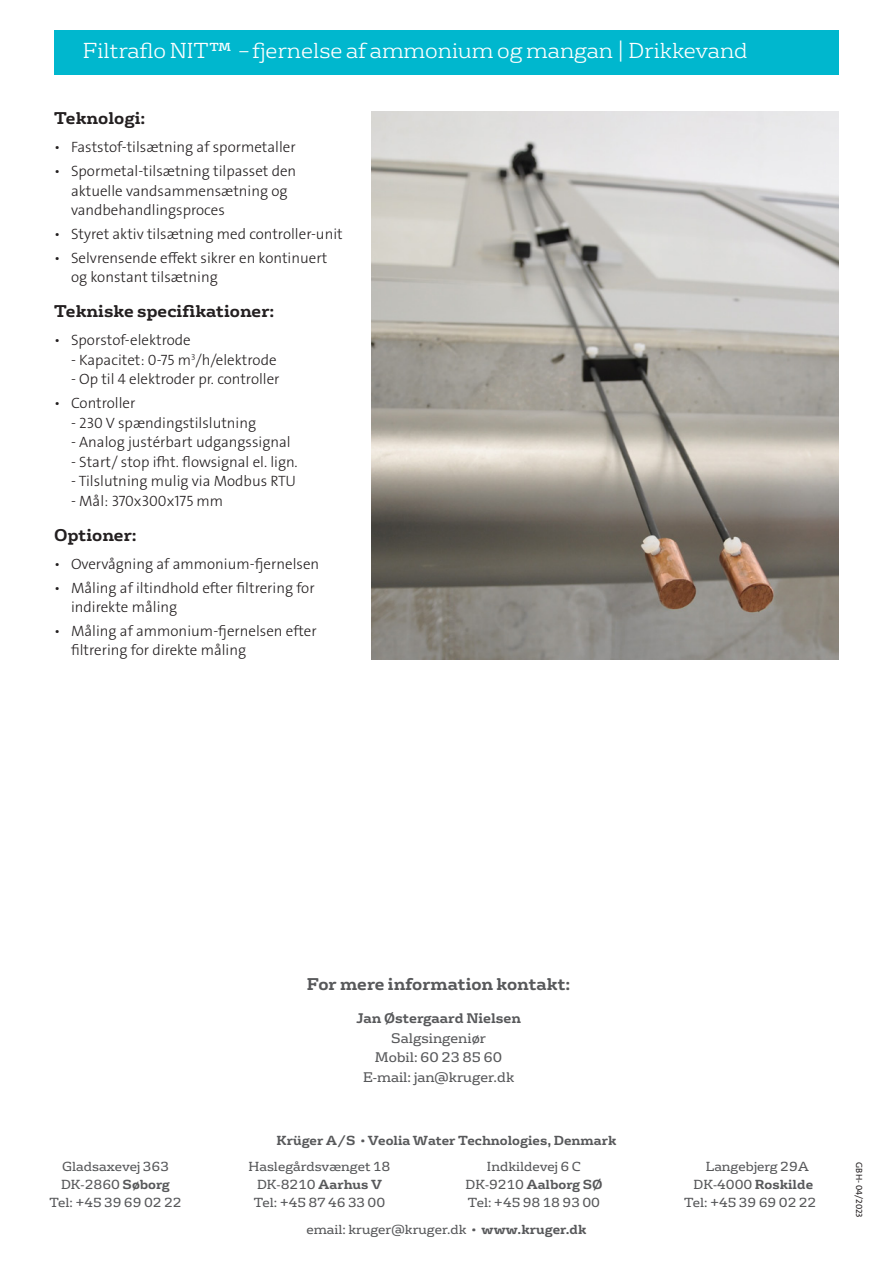
<style>
.page{position:relative;width:893px;height:1263px;background:#fff}
.page>*{position:absolute;margin:0;border:0;box-sizing:border-box;transform-origin:0 0}
.t1{font:300 21px "FS Rufus";color:#fff}
.mellemrubrik{font:700 16.5px "FS Rufus";color:#231f20}
.t2{font:700 16.5px "FS Rufus";color:#57585a}
.t3{font:15px/19.5px "The Sans Veolia W3 Lig";color:#231f20}
.t4{font:13.5px/19.5px "FS Rufus";color:#57585a;text-align:center}
.t5{font:700 13.5px/19.5px "FS Rufus";color:#57585a;text-align:center}
.t6{font:12.75px "FS Rufus";color:#57585a}
.t7{font:700 12.75px "FS Rufus";color:#57585a}
.plain_tekst{font:9px "The Sans Veolia W5 Pla";color:#231f20}
.s1{font-weight:400}
.s2{font-weight:700}
</style>
<div class="page">
<img style="left:372px;top:112px;width:467px;height:547px">
<div style="left:54px;top:30px;width:785px;height:44px;background:#00b7ce"></div>
<p class="t1" style="left:83px;top:34px;width:666px">Filtraflo NIT™ – fjernelse af ammonium og mangan | Drikkevand</p>
<p class="mellemrubrik" style="left:54px;top:104px;width:93px">Teknologi:</p>
<p class="t3" style="left:54px;top:138px;width:243px">• Faststof-tilsætning af spormetaller</p>
<p class="t3" style="left:71px;top:161px;width:227px;text-indent:-17px">• Spormetal-tilsætning tilpasset den aktuelle vandsammensætning og vandbehandlingsproces</p>
<p class="t3" style="left:54px;top:224px;width:290px">• Styret aktiv tilsætning med controller-unit</p>
<p class="t3" style="left:71px;top:248px;width:258px;text-indent:-17px">• Selvrensende effekt sikrer en kontinuert og konstant tilsætning</p>
<p class="mellemrubrik" style="left:54px;top:297px;width:222px">Tekniske specifikationer:</p>
<p class="t3" style="left:54px;top:331px;width:138px">• Sporstof-elektrode</p>
<p class="t3" style="left:71px;top:350px;width:207px">- Kapacitet: 0-75 m<sup>3</sup>/h/elektrode</p>
<p class="t3" style="left:71px;top:370px;width:210px">- Op til 4 elektroder pr. controller</p>
<p class="t3" style="left:54px;top:393px;width:83px">• Controller</p>
<p class="t3" style="left:71px;top:413px;width:187px">- 230 V spændingstilslutning</p>
<p class="t3" style="left:71px;top:432px;width:221px">- Analog justérbart udgangssignal</p>
<p class="t3" style="left:71px;top:452px;width:228px">- Start/ stop ifht. flowsignal el. lign.</p>
<p class="t3" style="left:71px;top:471px;width:227px">- Tilslutning mulig via Modbus RTU</p>
<p class="t3" style="left:71px;top:491px;width:154px">- Mål: 370x300x175 mm</p>
<p class="mellemrubrik" style="left:54px;top:521px;width:84px">Optioner:</p>
<p class="t3" style="left:54px;top:554px;width:267px">• Overvågning af ammonium-fjernelsen</p>
<p class="t3" style="left:71px;top:578px;width:245px;text-indent:-17px">• Måling af iltindhold efter filtrering for indirekte måling</p>
<p class="t3" style="left:71px;top:621px;width:247px;text-indent:-17px">• Måling af ammonium-fjernelsen efter filtrering for direkte måling</p>
<p class="t2" style="left:307px;top:970px;width:265px">For mere information kontakt:</p>
<p class="t5" style="left:356px;top:1007px;width:166px">Jan Østergaard Nielsen<br><span class="s1">Salgsingeniør</span></p>
<p class="t4" style="left:363px;top:1047px;width:153px">Mobil: 60 23 85 60<br>E-mail: jan@kruger.dk</p>
<p class="t7" style="left:276px;top:1129px;width:342px">Krüger A/S <span class="s1">•</span> Veolia Water Technologies, Denmark</p>
<p class="t6" style="left:62px;top:1156px;width:108px">Gladsaxevej 363</p>
<p class="t6" style="left:249px;top:1156px;width:143px">Haslegårdsvænget 18</p>
<p class="t6" style="left:487px;top:1156px;width:96px">Indkildevej 6 C</p>
<p class="t6" style="left:706px;top:1156px;width:105px">Langebjerg 29A</p>
<p class="t6" style="left:61px;top:1174px;width:110px">DK-2860 <span class="s2">Søborg</span></p>
<p class="t6" style="left:257px;top:1174px;width:127px">DK-8210 <span class="s2">Aarhus V</span></p>
<p class="t7" style="left:465px;top:1173px;width:139px"><span class="s1">DK-9210</span> Aalborg SØ</p>
<p class="t7" style="left:693px;top:1173px;width:121px"><span class="s1">DK-4000</span> Roskilde</p>
<p class="t6" style="left:49px;top:1192px;width:134px">Tel: +45 39 69 02 22</p>
<p class="t6" style="left:254px;top:1192px;width:133px">Tel: +45 87 46 33 00</p>
<p class="t6" style="left:468px;top:1192px;width:134px">Tel: +45 98 18 93 00</p>
<p class="t6" style="left:684px;top:1192px;width:134px">Tel: +45 39 69 02 22</p>
<p class="t6" style="left:306px;top:1218px;width:282px">email: kruger@kruger.dk • <span class="s2">www.kruger.dk</span></p>
<p class="plain_tekst" style="left:865px;top:1162px;width:57px;rotate:90deg">GBH- 04/2023</p>
</div>
